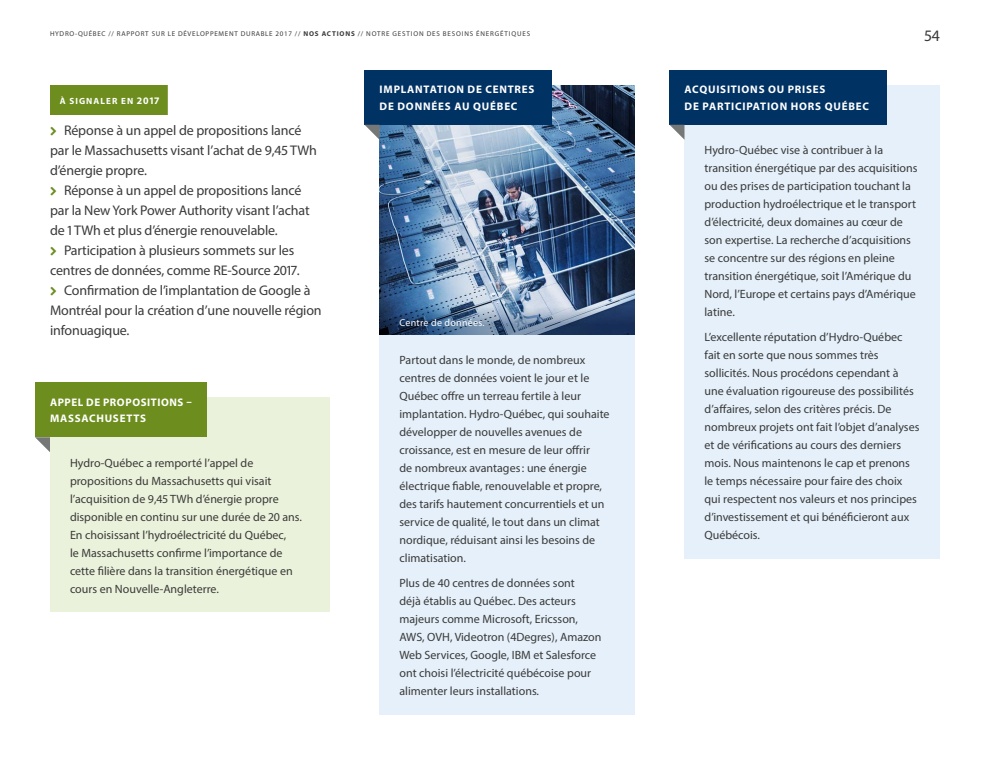
<style>
.page{position:relative;width:990px;height:765px;background:#fff}
.page>*{position:absolute;margin:0;border:0;box-sizing:border-box;transform-origin:0 0}
.t1{font:16px "Myriad Pro";color:#393a39}
.t2{font:14px/20px "Myriad Pro";letter-spacing:-.01em;color:#393a39}
.ENCADRÉ___Texte{font:12px/18px "Myriad Pro";color:#393a39}
.ENCADRÉ___H1{font:700 11px/16.5px "Myriad Pro";letter-spacing:.07em;color:#fff}
.P__Légende_photos{font:10px "Myriad Pro";letter-spacing:.025em;color:#fff}
.t3{font:700 9px "Myriad Pro";letter-spacing:.12em;color:#fff}
.t4{font:7px "Myriad Pro";letter-spacing:.1em;color:#393a39}
.s1{font-weight:700}
.s2{font-size:10px}
</style>
<div class="page">
<div style="left:50px;top:85px;width:118px;height:30px;background:#6d8e1e"></div>
<img style="left:380px;top:85px;width:255px;height:221px">
<div style="left:684px;top:85px;width:256px;height:474px;background:#e6f0fa"></div>
<div style="left:380px;top:335px;width:255px;height:380px;background:#e6f0fa"></div>
<div style="left:670px;top:70px;width:218px;height:55px;background:#003264"></div>
<div style="left:364px;top:70px;width:188px;height:55px;background:#003264"></div>
<svg style="left:670px;top:125px;width:14px;height:14px"></svg>
<svg style="left:365px;top:125px;width:15px;height:15px"></svg>
<div style="left:50px;top:398px;width:280px;height:214px;background:#ebf2db"></div>
<div style="left:35px;top:382px;width:172px;height:55px;background:#6d8e1e"></div>
<svg style="left:35px;top:437px;width:15px;height:15px"></svg>
<svg style="left:380px;top:306px;width:255px;height:29px;background:#50698b"></svg>
<p class="t4" style="left:50px;top:29px;width:482px">HYDRO-QUÉBEC // RAPPORT SUR LE DÉVELOPPEMENT DURABLE 2017 // <span class="s1">NOS ACTIONS</span> // NOTRE GESTION DES BESOINS ÉNERGÉTIQUES</p>
<p class="t3" style="left:60px;top:95px;width:101px">À SIGNALER EN <span class="s2">2017</span></p>
<p class="t2" style="left:50px;top:120px;width:268px;text-indent:14px">Réponse à un appel de propositions lancé par le Massachusetts visant l’achat de 9,45 TWh d’énergie propre.</p>
<p class="t2" style="left:50px;top:180px;width:261px;text-indent:14px">Réponse à un appel de propositions lancé par la New York Power Authority visant l’achat de 1 TWh et plus d’énergie renouvelable.</p>
<p class="t2" style="left:50px;top:240px;width:251px;text-indent:14px">Participation à plusieurs sommets sur les centres de données, comme RE-Source 2017.</p>
<p class="t2" style="left:50px;top:280px;width:273px;text-indent:14px">Confirmation de l’implantation de Google à<br>Montréal pour la création d’une nouvelle région infonuagique.</p>
<p class="ENCADRÉ___H1" style="left:50px;top:393px;width:143px">APPEL DE PROPOSITIONS –<br>MASSACHUSETTS</p>
<p class="ENCADRÉ___Texte" style="left:70px;top:453px;width:234px">Hydro-Québec a remporté l’appel de propositions du Massachusetts qui visait l’acquisition de 9,45 TWh d’énergie propre disponible en continu sur une durée de 20 ans.<br>En choisissant l’hydroélectricité du Québec,<br>le Massachusetts confirme l’importance de cette filière dans la transition énergétique en cours en Nouvelle-Angleterre.</p>
<p class="ENCADRÉ___H1" style="left:380px;top:81px;width:156px">IMPLANTATION DE CENTRES<br>DE DONNÉES AU QUÉBEC</p>
<p class="P__Légende_photos" style="left:400px;top:316px;width:87px">Centre de données.</p>
<p class="ENCADRÉ___Texte" style="left:400px;top:351px;width:212px">Partout dans le monde, de nombreux centres de données voient le jour et le Québec offre un terreau fertile à leur implantation. Hydro-Québec, qui souhaite développer de nouvelles avenues de croissance, est en mesure de leur offrir<br>de nombreux avantages: une énergie électrique fiable, renouvelable et propre, des tarifs hautement concurrentiels et un service de qualité, le tout dans un climat nordique, réduisant ainsi les besoins de climatisation.</p>
<p class="ENCADRÉ___Texte" style="left:400px;top:574px;width:203px">Plus de 40 centres de données sont<br>déjà établis au Québec. Des acteurs majeurs comme Microsoft, Ericsson, AWS, OVH, Videotron (4Degres), Amazon Web Services, Google, IBM et Salesforce ont choisi l’électricité québécoise pour alimenter leurs installations.</p>
<p class="ENCADRÉ___H1" style="left:685px;top:81px;width:186px">ACQUISITIONS OU PRISES<br>DE PARTICIPATION HORS QUÉBEC</p>
<h1 class="t1" style="left:925px;top:25px;width:17px">54</h1>
<p class="ENCADRÉ___Texte" style="left:704px;top:141px;width:215px">Hydro‑Québec vise à contribuer à la transition énergétique par des acquisitions ou des prises de participation touchant la production hydroélectrique et le transport d’électricité, deux domaines au cœur de son expertise. La recherche d’acquisitions se concentre sur des régions en pleine transition énergétique, soit l’Amérique du Nord, l’Europe et certains pays d’Amérique latine.</p>
<p class="ENCADRÉ___Texte" style="left:704px;top:328px;width:216px">L’excellente réputation d’Hydro‑Québec fait en sorte que nous sommes très sollicités. Nous procédons cependant à une évaluation rigoureuse des possibilités d’affaires, selon des critères précis. De nombreux projets ont fait l’objet d’analyses et de vérifications au cours des derniers mois. Nous maintenons le cap et prenons le temps nécessaire pour faire des choix qui respectent nos valeurs et nos principes d’investissement et qui bénéficieront aux Québécois.</p>
</div>
